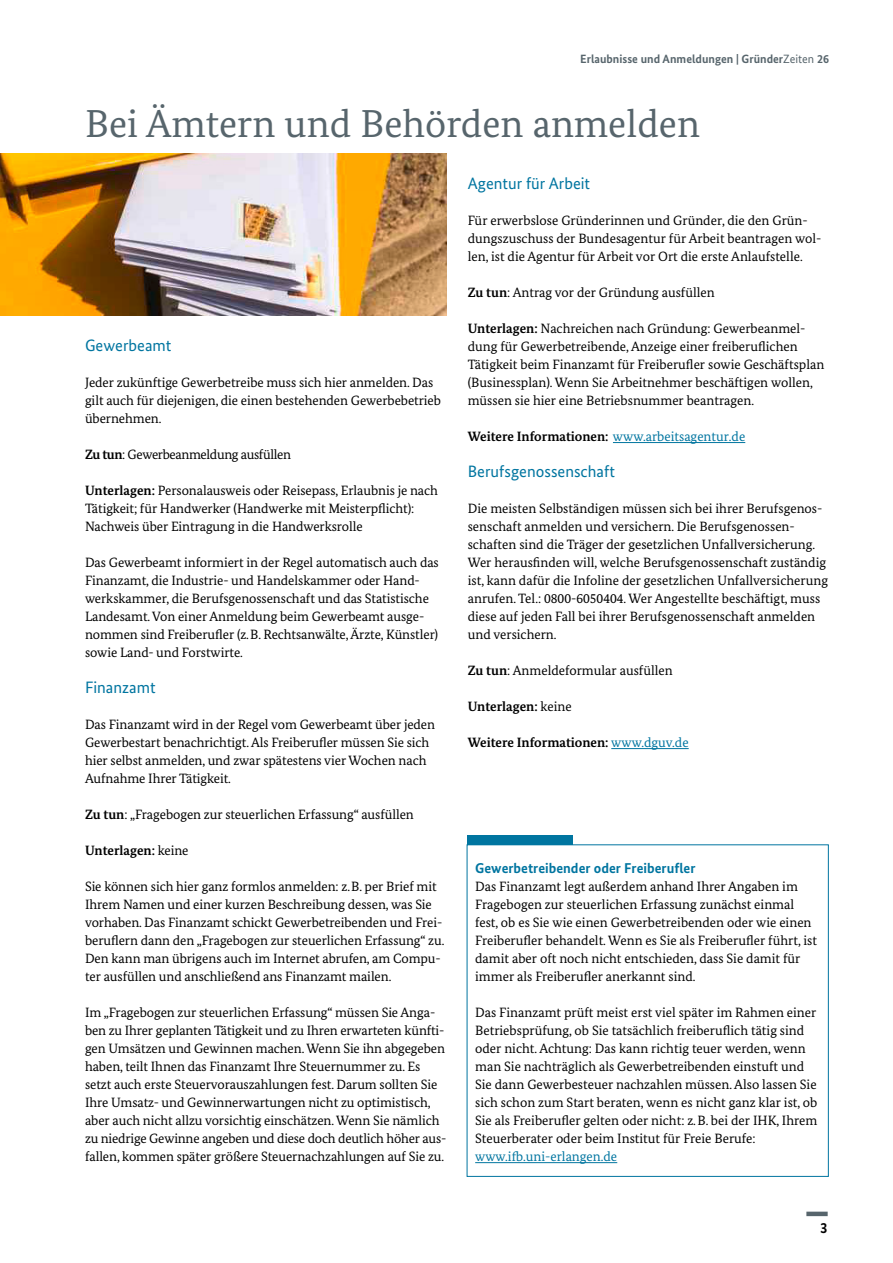
<style>
.page{position:relative;width:893px;height:1263px;background:#fff}
.page>*{position:absolute;margin:0;border:0;box-sizing:border-box;transform-origin:0 0}
.t1{font:39px "Bundes Serif";color:#57656c}
.t2{font:16.5px "Bundes Sans";color:#0075a0}
.t3{font:700 15px "Bundes Sans";color:#000}
.t4{font:700 14.25px "Bundes Sans";color:#0075a0}
.t5{font:13.5px/18px "Bundes Serif";letter-spacing:-.005em;color:#000}
.t6{font:700 13.5px "Bundes Serif";color:#000}
.t7{font:13.5px "Bundes Serif";letter-spacing:-.025em;color:#000}
.t8{font:700 12px "Bundes Sans";color:#57656c}
.s1{font-weight:400}
.s2{font-weight:700}
.s3{font-weight:400;color:#0075a0}
.s4{color:#0075a0}
</style>
<div class="page">
<hr style="left:613px;top:442px;width:132px;height:1px;background:#0075a0">
<hr style="left:611px;top:748px;width:78px;height:1px;background:#0075a0">
<div style="left:806px;top:1211px;width:22px;height:5px;background:#57656c"></div>
<div style="left:467px;top:844px;width:362px;height:333px;border:1px solid #0075a0"></div>
<hr style="left:475px;top:1162px;width:142px;height:1px;background:#0075a0">
<div style="left:467px;top:835px;width:106px;height:9px;background:#0075a0"></div>
<img style="left:0;top:153px;width:446px;height:162px">
<p class="t8" style="left:580px;top:52px;width:250px">Erlaubnisse und Anmeldungen | Gründer<span class="s1">Zeiten</span> 26</p>
<h2 class="t1" style="left:85px;top:99px;width:616px">Bei Ämtern und Behörden anmelden</h2>
<h3 class="t2" style="left:85px;top:335px;width:88px">Gewerbeamt</h3>
<p class="t5" style="left:85px;top:373px;width:357px">Jeder zukünftige Gewerbetreibe muss sich hier anmelden. Das gilt auch für diejenigen, die einen bestehenden Gewerbebetrieb übernehmen.</p>
<p class="t7" style="left:85px;top:446px;width:207px"><span class="s2">Zu tun</span>: Gewerbeanmeldung ausfüllen</p>
<p class="t5" style="left:85px;top:481px;width:354px"><span class="s2">Unterlagen:</span> Personalausweis oder Reisepass, Erlaubnis je nach<br>Tätigkeit; für Handwerker (Handwerke mit Meisterpflicht):<br>Nachweis über Eintragung in die Handwerksrolle</p>
<p class="t5" style="left:85px;top:553px;width:355px">Das Gewerbeamt informiert in der Regel automatisch auch das Finanzamt, die Industrie- und Handelskammer oder Hand&shy;werkskammer, die Berufsgenossenschaft und das Statistische Landesamt. Von einer Anmeldung beim Gewerbeamt ausge&shy;nommen sind Freiberufler (z.B. Rechtsanwälte, Ärzte, Künstler) sowie Land- und Forstwirte.</p>
<h3 class="t2" style="left:85px;top:677px;width:72px">Finanzamt</h3>
<p class="t5" style="left:85px;top:715px;width:351px">Das Finanzamt wird in der Regel vom Gewerbeamt über jeden Gewerbestart benachrichtigt. Als Freiberufler müssen Sie sich hier selbst anmelden, und zwar spätestens vier Wochen nach Aufnahme Ihrer Tätigkeit.</p>
<p class="t5" style="left:85px;top:805px;width:330px"><span class="s2">Zu tun</span>: „Fragebogen zur steuerlichen Erfassung“ ausfüllen</p>
<p class="t6" style="left:85px;top:842px;width:105px">Unterlagen: <span class="s1">keine</span></p>
<p class="t5" style="left:85px;top:877px;width:361px">Sie können sich hier ganz formlos anmelden: z.B. per Brief mit Ihrem Namen und einer kurzen Beschreibung dessen, was Sie vorhaben. Das Finanzamt schickt Gewerbetreibenden und Frei&shy;beruflern dann den „Fragebogen zur steuerlichen Erfassung“ zu.<br>Den kann man übrigens auch im Internet abrufen, am Compu&shy;ter ausfüllen und anschließend ans Finanzamt mailen.</p>
<p class="t5" style="left:85px;top:1003px;width:363px">Im „Fragebogen zur steuerlichen Erfassung“ müssen Sie Anga&shy;ben zu Ihrer geplanten Tätigkeit und zu Ihren erwarteten künfti&shy;gen Umsätzen und Gewinnen machen. Wenn Sie ihn abgegeben haben, teilt Ihnen das Finanzamt Ihre Steuernummer zu. Es setzt auch erste Steuervorauszahlungen fest. Darum sollten Sie Ihre Umsatz- und Gewinnerwartungen nicht zu optimistisch, aber auch nicht allzu vorsichtig einschätzen. Wenn Sie nämlich zu niedrige Gewinne angeben und diese doch deutlich höher aus&shy;fallen, kommen später größere Steuernachzahlungen auf Sie zu.</p>
<h3 class="t2" style="left:468px;top:173px;width:124px">Agentur für Arbeit</h3>
<p class="t5" style="left:468px;top:211px;width:355px">Für erwerbslose Gründerinnen und Gründer, die den Grün&shy;dungszuschuss der Bundesagentur für Arbeit beantragen wol&shy;len, ist die Agentur für Arbeit vor Ort die erste Anlaufstelle.</p>
<p class="t5" style="left:468px;top:283px;width:249px"><span class="s2">Zu tun</span>: Antrag vor der Gründung ausfüllen</p>
<p class="t5" style="left:468px;top:319px;width:358px"><span class="s2">Unterlagen:</span> Nachreichen nach Gründung: Gewerbeanmel&shy;dung für Gewerbetreibende, Anzeige einer freiberuflichen Tätigkeit beim Finanzamt für Freiberufler sowie Geschäftsplan (Businessplan). Wenn Sie Arbeitnehmer beschäftigen wollen, müssen sie hier eine Betriebsnummer beantragen.</p>
<p class="t6" style="left:468px;top:428px;width:279px">Weitere Informationen: <span class="s3">www.arbeitsagentur.de</span></p>
<h3 class="t2" style="left:468px;top:461px;width:149px">Berufsgenossenschaft</h3>
<p class="t5" style="left:468px;top:499px;width:362px">Die meisten Selbständigen müssen sich bei ihrer Berufsgenos&shy;senschaft anmelden und versichern. Die Berufsgenossen&shy;schaften sind die Träger der gesetzlichen Unfallversicherung.<br>Wer herausfinden will, welche Berufsgenossenschaft zuständig ist, kann dafür die Infoline der gesetzlichen Unfallversicherung anrufen. Tel.: 0800-6050404. Wer Angestellte beschäftigt, muss diese auf jeden Fall bei ihrer Berufsgenossenschaft anmelden und versichern.</p>
<p class="t5" style="left:468px;top:661px;width:207px"><span class="s2">Zu tun</span>: Anmeldeformular ausfüllen</p>
<p class="t6" style="left:468px;top:698px;width:105px">Unterlagen: <span class="s1">keine</span></p>
<p class="t6" style="left:468px;top:734px;width:222px">Weitere Informationen: <span class="s3">www.dguv.de</span></p>
<h3 class="t4" style="left:475px;top:859px;width:222px">Gewerbetreibender oder Freiberufler</h3>
<p class="t5" style="left:475px;top:877px;width:343px">Das Finanzamt legt außerdem anhand Ihrer Angaben im Fragebogen zur steuerlichen Erfassung zunächst einmal fest, ob es Sie wie einen Gewerbetreibenden oder wie einen Freiberufler behandelt. Wenn es Sie als Freiberufler führt, ist damit aber oft noch nicht entschieden, dass Sie damit für immer als Freiberufler anerkannt sind.</p>
<p class="t5" style="left:475px;top:1003px;width:344px">Das Finanzamt prüft meist erst viel später im Rahmen einer Betriebsprüfung, ob Sie tatsächlich freiberuflich tätig sind oder nicht. Achtung: Das kann richtig teuer werden, wenn man Sie nachträglich als Gewerbetreibenden einstuft und Sie dann Gewerbesteuer nachzahlen müssen. Also lassen Sie sich schon zum Start beraten, wenn es nicht ganz klar ist, ob Sie als Freiberufler gelten oder nicht: z.B. bei der IHK, Ihrem Steuerberater oder beim Institut für Freie Berufe: <span class="s4">www.ifb.uni-erlangen.de</span></p>
<p class="t3" style="left:820px;top:1219px;width:9px">3</p>
</div>
